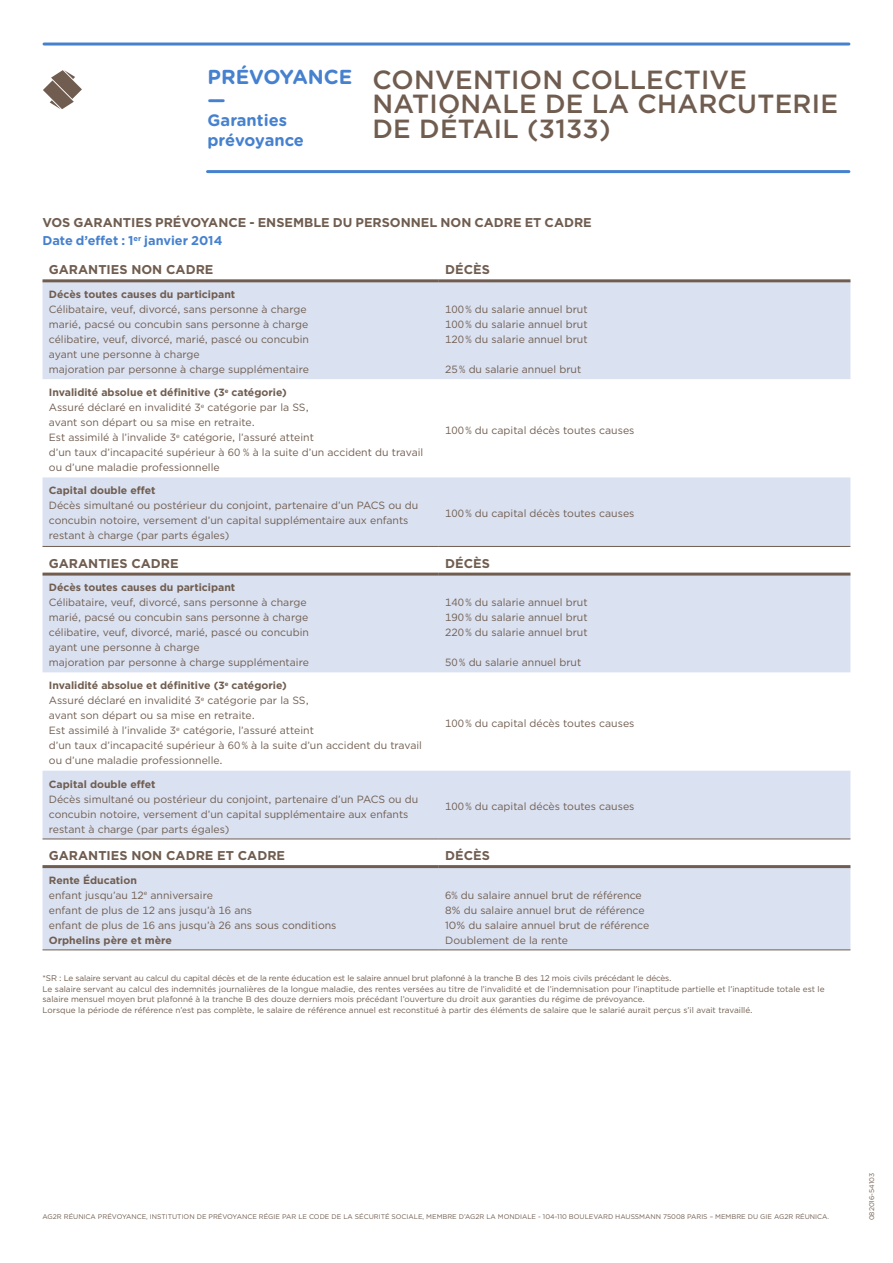
<style>
.page{position:relative;width:893px;height:1263px;background:#fff}
.page>*{position:absolute;margin:0;border:0;box-sizing:border-box;transform-origin:0 0}
.t1{font:500 26.25px/24.9px "Gotham";letter-spacing:.01em;color:#705d50}
.t2{font:700 20.25px/22.5px "Gotham Rounded";color:#4681cf}
.t3{font:700 16.5px/19.5px "Gotham Rounded";color:#4681cf}
.t4{font:700 12.75px/18px "Gotham";color:#705d50}
.t5{font:10.5px/15px "Gotham";color:#705d50}
.t6{font:700 10.5px "Gotham";color:#705d50}
.t7{font:8.25px/10.5px "Gotham";color:#705d50}
.t8{font:6.75px "Gotham";color:#705d50}
.s1{color:#4681cf}
.s2{font-weight:700}
</style>
<div class="page">
<svg style="left:43px;top:282px;width:807px;height:667px;fill:#dae1f1"></svg>
<svg style="left:43px;top:839px;width:807px;height:26px"></svg>
<hr style="left:43px;top:279px;width:396px;height:3px;background:#705d50">
<hr style="left:439px;top:279px;width:411px;height:3px;background:#705d50">
<hr style="left:43px;top:546px;width:396px;height:1px;background:#705d50">
<hr style="left:439px;top:546px;width:411px;height:1px;background:#705d50">
<hr style="left:43px;top:573px;width:396px;height:3px;background:#705d50">
<hr style="left:439px;top:573px;width:411px;height:3px;background:#705d50">
<hr style="left:43px;top:838px;width:396px;height:1px;background:#705d50">
<hr style="left:439px;top:838px;width:411px;height:1px;background:#705d50">
<hr style="left:43px;top:865px;width:396px;height:3px;background:#705d50">
<hr style="left:43px;top:949px;width:396px;height:1px;background:#705d50">
<hr style="left:439px;top:865px;width:411px;height:3px;background:#705d50">
<hr style="left:439px;top:949px;width:411px;height:1px;background:#705d50">
<hr style="left:44px;top:43px;width:805px;height:3px;background:#4681cf">
<hr style="left:207px;top:170px;width:642px;height:3px;background:#4681cf">
<svg style="left:43px;top:70px;width:39px;height:39px"></svg>
<h2 class="t2" style="left:207px;top:65px;width:146px">PRÉVOYANCE —</h2>
<h3 class="t3" style="left:207px;top:110px;width:98px">Garanties prévoyance</h3>
<h1 class="t1" style="left:372px;top:66px;width:467px">CONVENTION COLLECTIVE<br>NATIONALE DE LA CHARCUTERIE<br>DE DÉTAIL (3133)</h1>
<p class="t4" style="left:43px;top:213px;width:551px">VOS GARANTIES PRÉVOYANCE - ENSEMBLE DU PERSONNEL NON CADRE ET CADRE<br><span class="s1">Date d’effet : 1</span><sup>er</sup> <span class="s1">janvier 2014</span></p>
<p class="t4" style="left:49px;top:261px;width:166px">GARANTIES NON CADRE</p>
<p class="t4" style="left:445px;top:261px;width:46px">DÉCÈS</p>
<p class="t6" style="left:49px;top:287px;width:188px">Décès toutes causes du participant</p>
<p class="t5" style="left:49px;top:301px;width:261px">Célibataire, veuf, divorcé, sans personne à charge marié, pacsé ou concubin sans personne à charge célibatire, veuf, divorcé, marié, pascé ou concubin ayant une personne à charge<br>majoration par personne à charge supplémentaire</p>
<p class="t5" style="left:445px;top:301px;width:144px;text-align:justify">100 % du salarie annuel brut 100 % du salarie annuel brut 120 % du salarie annuel brut</p>
<p class="t5" style="left:445px;top:361px;width:138px">25 % du salarie annuel brut</p>
<p class="t5" style="left:49px;top:385px;width:376px"><span class="s2">Invalidité absolue et définitive (3</span><sup>e</sup> <span class="s2">catégorie)<br></span>Assuré déclaré en invalidité 3<sup>e</sup> catégorie par la SS,<br>avant son départ ou sa mise en retraite.<br>Est assimilé à l’invalide 3<sup>e</sup> catégorie, l’assuré atteint<br>d’un taux d’incapacité supérieur à 60 % à la suite d’un accident du travail ou d’une maladie professionnelle</p>
<p class="t5" style="left:445px;top:422px;width:191px">100 % du capital décès toutes causes</p>
<p class="t6" style="left:49px;top:484px;width:108px">Capital double effet</p>
<p class="t5" style="left:49px;top:498px;width:371px">Décès simultané ou postérieur du conjoint, partenaire d’un PACS ou du concubin notoire, versement d’un capital supplémentaire aux enfants restant à charge (par parts égales)</p>
<p class="t5" style="left:445px;top:506px;width:191px">100 % du capital décès toutes causes</p>
<p class="t4" style="left:49px;top:554px;width:131px">GARANTIES CADRE</p>
<p class="t4" style="left:445px;top:554px;width:46px">DÉCÈS</p>
<p class="t6" style="left:49px;top:580px;width:188px">Décès toutes causes du participant</p>
<p class="t5" style="left:49px;top:594px;width:261px">Célibataire, veuf, divorcé, sans personne à charge marié, pacsé ou concubin sans personne à charge célibatire, veuf, divorcé, marié, pascé ou concubin ayant une personne à charge<br>majoration par personne à charge supplémentaire</p>
<p class="t5" style="left:445px;top:595px;width:144px;text-align:justify">140 % du salarie annuel brut 190 % du salarie annuel brut 220 % du salarie annuel brut</p>
<p class="t5" style="left:445px;top:655px;width:138px">50 % du salarie annuel brut</p>
<p class="t5" style="left:49px;top:678px;width:375px"><span class="s2">Invalidité absolue et définitive (3</span><sup>e</sup> <span class="s2">catégorie)<br></span>Assuré déclaré en invalidité 3<sup>e</sup> catégorie par la SS,<br>avant son départ ou sa mise en retraite.<br>Est assimilé à l’invalide 3<sup>e</sup> catégorie, l’assuré atteint<br>d’un taux d’incapacité supérieur à 60 % à la suite d’un accident du travail ou d’une maladie professionnelle.</p>
<p class="t5" style="left:445px;top:715px;width:191px">100 % du capital décès toutes causes</p>
<p class="t6" style="left:49px;top:777px;width:108px">Capital double effet</p>
<p class="t5" style="left:49px;top:791px;width:371px">Décès simultané ou postérieur du conjoint, partenaire d’un PACS ou du concubin notoire, versement d’un capital supplémentaire aux enfants restant à charge (par parts égales)</p>
<p class="t5" style="left:445px;top:799px;width:191px">100 % du capital décès toutes causes</p>
<p class="t4" style="left:49px;top:847px;width:238px">GARANTIES NON CADRE ET CADRE</p>
<p class="t4" style="left:445px;top:847px;width:46px">DÉCÈS</p>
<p class="t5" style="left:49px;top:872px;width:289px"><span class="s2">Rente Éducation<br></span>enfant jusqu’au 12<sup>e</sup> anniversaire<br>enfant de plus de 12 ans jusqu’à 16 ans<br>enfant de plus de 16 ans jusqu’à 26 ans sous conditions</p>
<p class="t6" style="left:49px;top:933px;width:125px">Orphelins père et mère</p>
<p class="t5" style="left:445px;top:887px;width:206px">6% du salaire annuel brut de référence 8% du salaire annuel brut de référence 10% du salaire annuel brut de référence Doublement de la rente</p>
<p class="t7" style="left:43px;top:973px;width:784px">*SR : Le salaire servant au calcul du capital décès et de la rente éducation est le salaire annuel brut plafonné à la tranche B des 12 mois civils précédant le décès.<br>Le salaire servant au calcul des indemnités journalières de la longue maladie, des rentes versées au titre de l’invalidité et de l’indemnisation pour l’inaptitude partielle et l’inaptitude totale est le salaire mensuel moyen brut plafonné à la tranche B des douze derniers mois précédant l’ouverture du droit aux garanties du régime de prévoyance.<br>Lorsque la période de référence n’est pas complète, le salaire de référence annuel est reconstitué à partir des éléments de salaire que le salarié aurait perçus s’il avait travaillé.</p>
<p class="t8" style="left:43px;top:1213px;width:788px">AG2R RÉUNICA PRÉVOYANCE, INSTITUTION DE PRÉVOYANCE RÉGIE PAR LE CODE DE LA SÉCURITÉ SOCIALE, MEMBRE D’AG2R LA MONDIALE - 104-110 BOULEVARD HAUSSMANN 75008 PARIS – MEMBRE DU GIE AG2R RÉUNICA.</p>
<p class="t8" style="left:867px;top:1220px;width:49px;rotate:-90deg">082016-54103</p>
</div>
